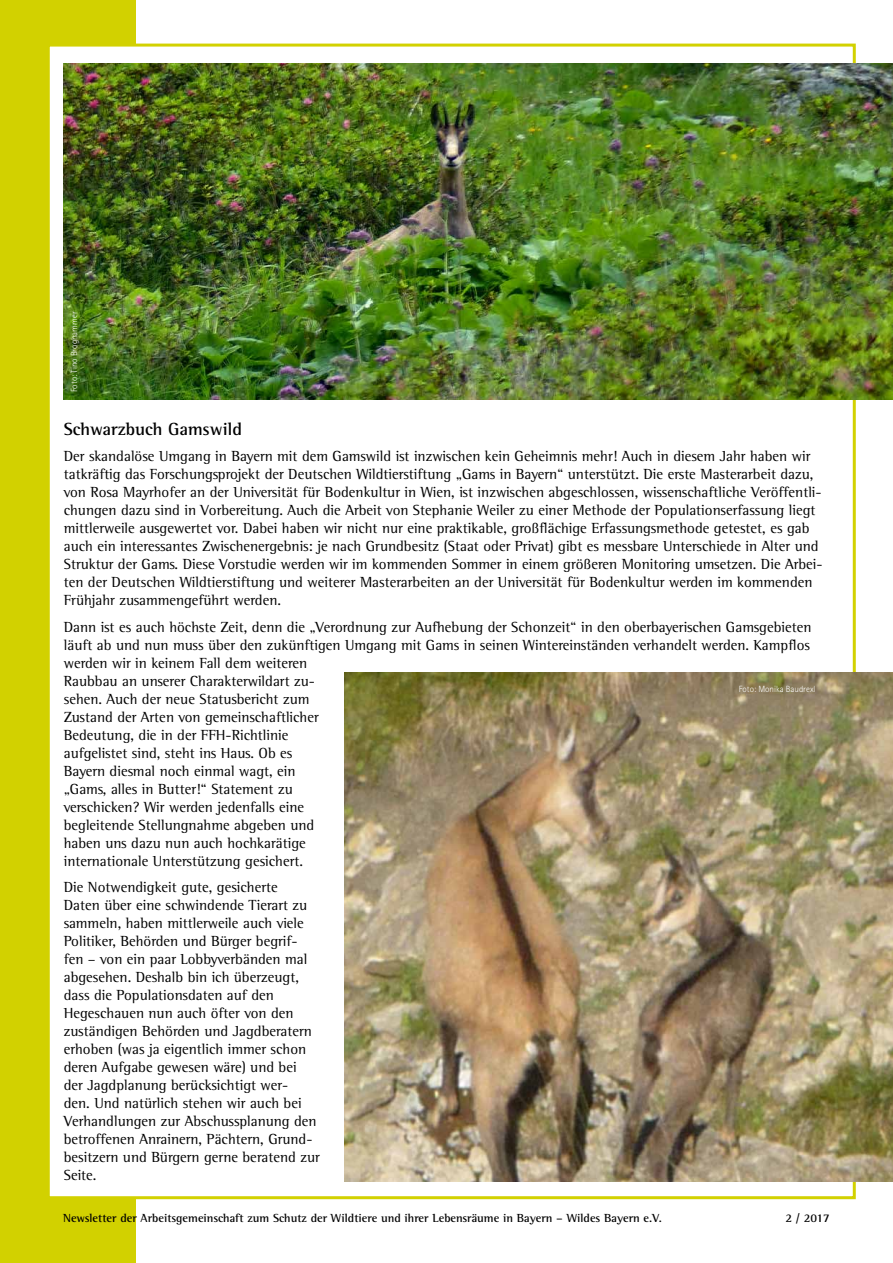
<style>
.page{position:relative;width:893px;height:1263px;background:#fff}
.page>*{position:absolute;margin:0;border:0;box-sizing:border-box;transform-origin:0 0}
.t1{font:700 18px "AT Rotis Semi Serif";color:#000}
.t2{font:15px/18px "AT Rotis Semi Serif";color:#000}
.t3{font:700 12px "AT Rotis Semi Serif";color:#000}
.t4{font:300 9px "AT Rotis Sans Serif";color:#fff}
</style>
<div class="page">
<div style="left:0;top:0;width:136px;height:1263px;background:#d2d100"></div>
<div style="left:47px;top:44px;width:809px;height:1155px;background:#fff;border:3px solid #d2d100"></div>
<img style="left:344px;top:673px;width:549px;height:508px">
<img style="left:64px;top:64px;width:829px;height:336px">
<p class="t4" style="left:69px;top:392px;width:82px;rotate:-90deg">Foto: Tino Broghammer</p>
<p class="t1" style="left:64px;top:418px;width:180px">Schwarzbuch Gamswild</p>
<p class="t2" style="left:64px;top:447px;width:760px">Der skandalöse Umgang in Bayern mit dem Gamswild ist inzwischen kein Geheimnis mehr! Auch in diesem Jahr haben wir tatkräftig das Forschungsprojekt der Deutschen Wildtierstiftung „Gams in Bayern“ unterstützt. Die erste Masterarbeit dazu, von Rosa Mayrhofer an der Universität für Bodenkultur in Wien, ist inzwischen abgeschlossen, wissenschaftliche Veröffentli&shy;chungen dazu sind in Vorbereitung. Auch die Arbeit von Stephanie Weiler zu einer Methode der Populationserfassung liegt mittlerweile ausgewertet vor. Dabei haben wir nicht nur eine praktikable, großflächige Erfassungsmethode getestet, es gab auch ein interessantes Zwischenergebnis: je nach Grundbesitz (Staat oder Privat) gibt es messbare Unterschiede in Alter und Struktur der Gams. Diese Vorstudie werden wir im kommenden Sommer in einem größeren Monitoring umsetzen. Die Arbei&shy;ten der Deutschen Wildtierstiftung und weiterer Masterarbeiten an der Universität für Bodenkultur werden im kommenden Frühjahr zusammengeführt werden.</p>
<p class="t2" style="left:64px;top:617px;width:749px">Dann ist es auch höchste Zeit, denn die „Verordnung zur Aufhebung der Schonzeit“ in den oberbayerischen Gamsgebieten läuft ab und nun muss über den zukünftigen Umgang mit Gams in seinen Wintereinständen verhandelt werden. Kampflos werden wir in keinem Fall dem weiteren<br>Raubbau an unserer Charakterwildart zu-<br>sehen. Auch der neue Statusbericht zum<br>Zustand der Arten von gemeinschaftlicher<br>Bedeutung, die in der FFH-Richtlinie<br>aufgelistet sind, steht ins Haus. Ob es<br>Bayern diesmal noch einmal wagt, ein<br>„Gams, alles in Butter!“ Statement zu<br>verschicken? Wir werden jedenfalls eine<br>begleitende Stellungnahme abgeben und<br>haben uns dazu nun auch hochkarätige<br>internationale Unterstützung gesichert.</p>
<p class="t2" style="left:64px;top:878px;width:258px">Die Notwendigkeit gute, gesicherte<br>Daten über eine schwindende Tierart zu sammeln, haben mittlerweile auch viele Politiker, Behörden und Bürger begrif&shy;fen – von ein paar Lobbyverbänden mal abgesehen. Deshalb bin ich überzeugt, dass die Populationsdaten auf den Hegeschauen nun auch öfter von den zuständigen Behörden und Jagdberatern erhoben (was ja eigentlich immer schon deren Aufgabe gewesen wäre) und bei<br>der Jagdplanung berücksichtigt wer-<br>den. Und natürlich stehen wir auch bei Verhandlungen zur Abschussplanung den betroffenen Anrainern, Pächtern, Grund&shy;besitzern und Bürgern gerne beratend zur Seite.</p>
<p class="t4" style="left:739px;top:683px;width:78px">Foto: Monika Baudrexl</p>
<p class="t3" style="left:63px;top:1210px;width:600px">Newsletter der Arbeitsgemeinschaft zum Schutz der Wildtiere und ihrer Lebensräume in Bayern – Wildes Bayern e.V.</p>
<p class="t3" style="left:785px;top:1210px;width:46px">2 / 2017</p>
</div>
